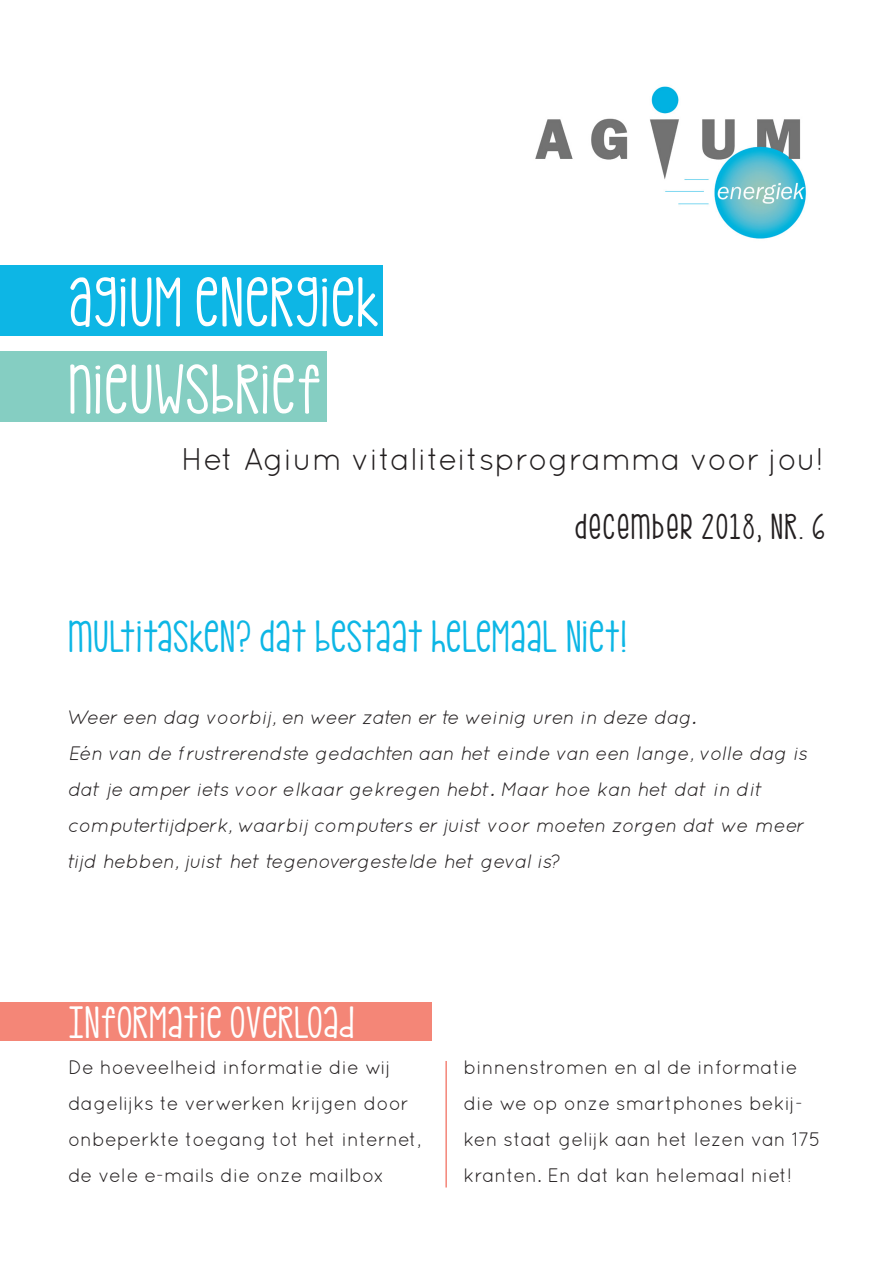
<style>
.page{position:relative;width:893px;height:1263px;background:#fff}
.page>*{position:absolute;margin:0;border:0;box-sizing:border-box;transform-origin:0 0}
.t1{font:58.5px "kgpdxbridgetown";color:#fff}
.t2{font:37.5px "kgpdxbridgetown";color:#0db6e5}
.tesktblokjes{font:37.5px "kgpdxbridgetown";color:#fff}
.t3{font:31.5px "Quicksand";color:#231f20}
.t4{font:30px "kgpdxbridgetown";letter-spacing:.04em;color:#231f20}
.tesktblokjes-2{font:19.5px/36px "Quicksand";color:#231f20}
.t5{font:italic 19.5px/36px "Quicksand";color:#231f20}
.t6{font:italic 19.5px "Quicksand";letter-spacing:-.025em;color:#231f20}
</style>
<div class="page">
<div style="left:0;top:1002px;width:431px;height:38px;background:#f48677"></div>
<div style="left:0;top:265px;width:383px;height:71px;background:#0db6e5"></div>
<div style="left:0;top:352px;width:326px;height:70px;background:#85cec2"></div>
<img style="left:535px;top:86px;width:271px;height:153px">
<hr style="left:445px;top:1061px;width:2px;height:126px;background:#f48578">
<p class="t1" style="left:68px;top:261px;width:314px">AGIUM ENERGIEK</p>
<p class="t1" style="left:68px;top:349px;width:255px">NIEUWSBRIEF</p>
<p class="t3" style="left:181px;top:441px;width:644px">Het Agium vitaliteitsprogramma voor jou!</p>
<p class="t4" style="left:574px;top:506px;width:252px">DECEMBER 2018, NR. 6</p>
<p class="t2" style="left:68px;top:610px;width:561px">MULTITASKEN? DAT BESTAAT HELEMAAL NIET!</p>
<p class="t6" style="left:68px;top:706px;width:629px">Weer een dag voorbij, en weer zaten er te weinig uren in deze dag.</p>
<p class="t5" style="left:68px;top:735px;width:741px">Eén van de frustrerendste gedachten aan het einde van een lange, volle dag is dat je amper iets voor elkaar gekregen hebt. Maar hoe kan het dat in dit</p>
<p class="t5" style="left:68px;top:807px;width:738px">computertijdperk, waarbij computers er juist voor moeten zorgen dat we meer tijd hebben, juist het tegenovergestelde het geval is?</p>
<p class="tesktblokjes" style="left:68px;top:996px;width:288px">INFORMATIE OVERLOAD</p>
<p class="tesktblokjes-2" style="left:68px;top:1049px;width:355px">De hoeveelheid informatie die wij dagelijks te verwerken krijgen door onbeperkte toegang tot het internet, de vele e-mails die onze mailbox</p>
<p class="tesktblokjes-2" style="left:463px;top:1049px;width:359px">binnenstromen en al de informatie die we op onze smartphones bekij&shy;ken staat gelijk aan het lezen van 175 kranten. En dat kan helemaal niet!</p>
</div>
